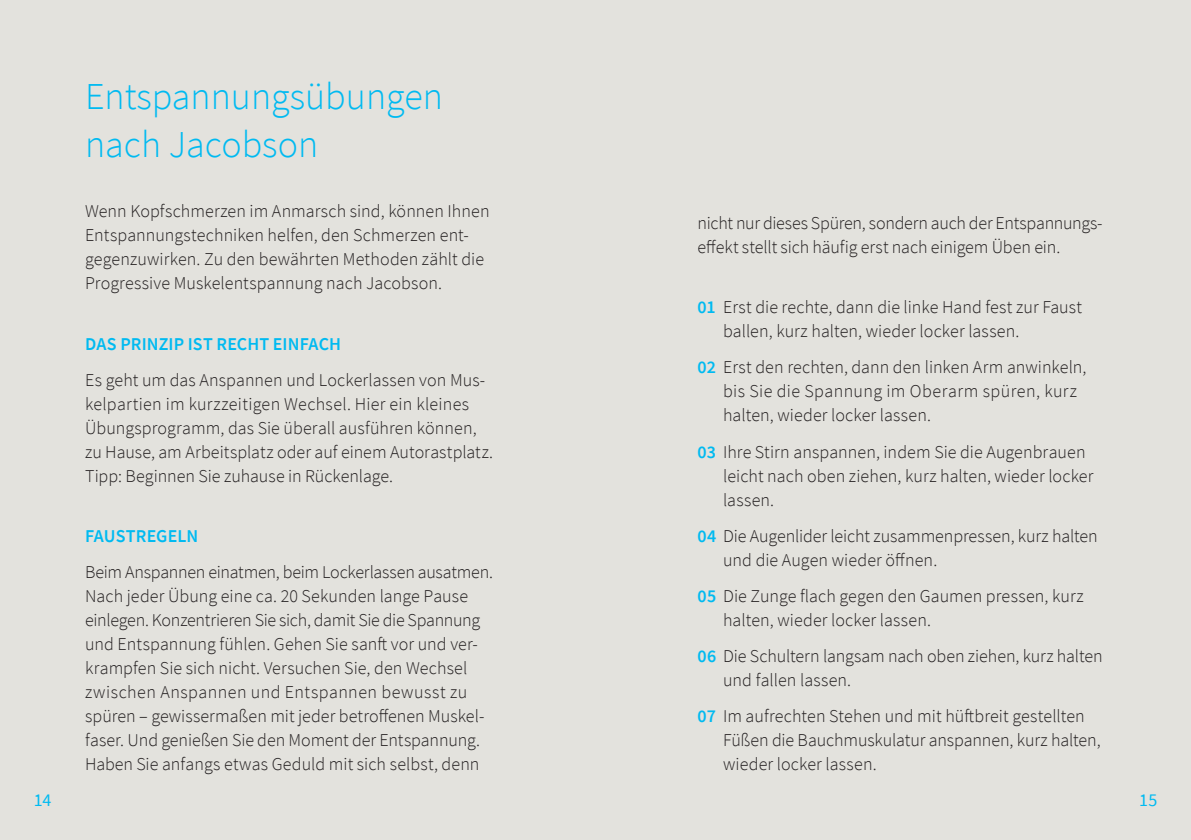
<style>
.page{position:relative;width:1191px;height:840px;background:#fff}
.page>*{position:absolute;margin:0;border:0;box-sizing:border-box;transform-origin:0 0}
.t1{font:300 38px/48px "Source Sans Pro";color:#00baf1}
.t2{font:300 18px/24px "Source Sans Pro";color:#231f20}
.t3{font:600 18px "Source Sans Pro";letter-spacing:.005em;color:#00baf1}
.t4{font:18px "Source Sans Pro";color:#00baf1}
.s1{font-weight:600;color:#00baf1}
</style>
<div class="page">
<div style="left:595px;top:0;width:596px;height:839px;background:#e3e2dd"></div>
<div style="left:0;top:0;width:595px;height:839px;background:#e3e2dd"></div>
<h1 class="t1" style="left:85px;top:73px;width:359px">Entspannungsübungen nach Jacobson</h1>
<p class="t2" style="left:85px;top:199px;width:406px">Wenn Kopfschmerzen im Anmarsch sind, können Ihnen Entspannungstechniken helfen, den Schmerzen ent&shy;gegenzuwirken. Zu den bewährten Methoden zählt die Progressive Muskelentspannung nach Jacobson.</p>
<p class="t3" style="left:85px;top:331px;width:257px">DAS PRINZIP IST RECHT EINFACH</p>
<p class="t2" style="left:85px;top:367px;width:409px">Es geht um das Anspannen und Lockerlassen von Mus&shy;kelpartien im kurzzeitigen Wechsel. Hier ein kleines Übungsprogramm, das Sie überall ausführen können, zu Hause, am Arbeitsplatz oder auf einem Autorastplatz.<br>Tipp: Beginnen Sie zuhause in Rückenlage.</p>
<p class="t3" style="left:85px;top:523px;width:115px">FAUSTREGELN</p>
<p class="t2" style="left:85px;top:559px;width:409px">Beim Anspannen einatmen, beim Lockerlassen ausatmen.<br>Nach jeder Übung eine ca. 20 Sekunden lange Pause einlegen. Konzentrieren Sie sich, damit Sie die Spannung und Entspannung fühlen. Gehen Sie sanft vor und ver&shy;krampfen Sie sich nicht. Versuchen Sie, den Wechsel zwischen Anspannen und Entspannen bewusst zu spüren – gewissermaßen mit jeder betroffenen Muskel&shy;faser. Und genießen Sie den Moment der Entspannung.<br>Haben Sie anfangs etwas Geduld mit sich selbst, denn</p>
<p class="t2" style="left:697px;top:211px;width:406px">nicht nur dieses Spüren, sondern auch der Entspannungs&shy;effekt stellt sich häufig erst nach einigem Üben ein.</p>
<p class="t2" style="left:723px;top:295px;width:360px;text-indent:-26px"><span class="s1">01</span> Erst die rechte, dann die linke Hand fest zur Faust ballen, kurz halten, wieder locker lassen.</p>
<p class="t2" style="left:723px;top:355px;width:365px;text-indent:-26px"><span class="s1">02</span> Erst den rechten, dann den linken Arm anwinkeln, bis Sie die Spannung im Oberarm spüren, kurz halten, wieder locker lassen.</p>
<p class="t2" style="left:723px;top:439px;width:372px;text-indent:-26px"><span class="s1">03</span> Ihre Stirn anspannen, indem Sie die Augenbrauen leicht nach oben ziehen, kurz halten, wieder locker lassen.</p>
<p class="t2" style="left:723px;top:523px;width:376px;text-indent:-26px"><span class="s1">04</span> Die Augenlider leicht zusammenpressen, kurz halten und die Augen wieder öffnen.</p>
<p class="t2" style="left:723px;top:583px;width:362px;text-indent:-26px"><span class="s1">05</span> Die Zunge flach gegen den Gaumen pressen, kurz halten, wieder locker lassen.</p>
<p class="t2" style="left:723px;top:643px;width:381px;text-indent:-26px"><span class="s1">06</span> Die Schultern langsam nach oben ziehen, kurz halten und fallen lassen.</p>
<p class="t2" style="left:723px;top:703px;width:379px;text-indent:-26px"><span class="s1">07</span> Im aufrechten Stehen und mit hüftbreit gestellten<br>Füßen die Bauchmuskulatur anspannen, kurz halten, wieder locker lassen.</p>
<p class="t4" style="left:34px;top:788px;width:19px">14</p>
<p class="t4" style="left:1139px;top:788px;width:20px">15</p>
</div>
